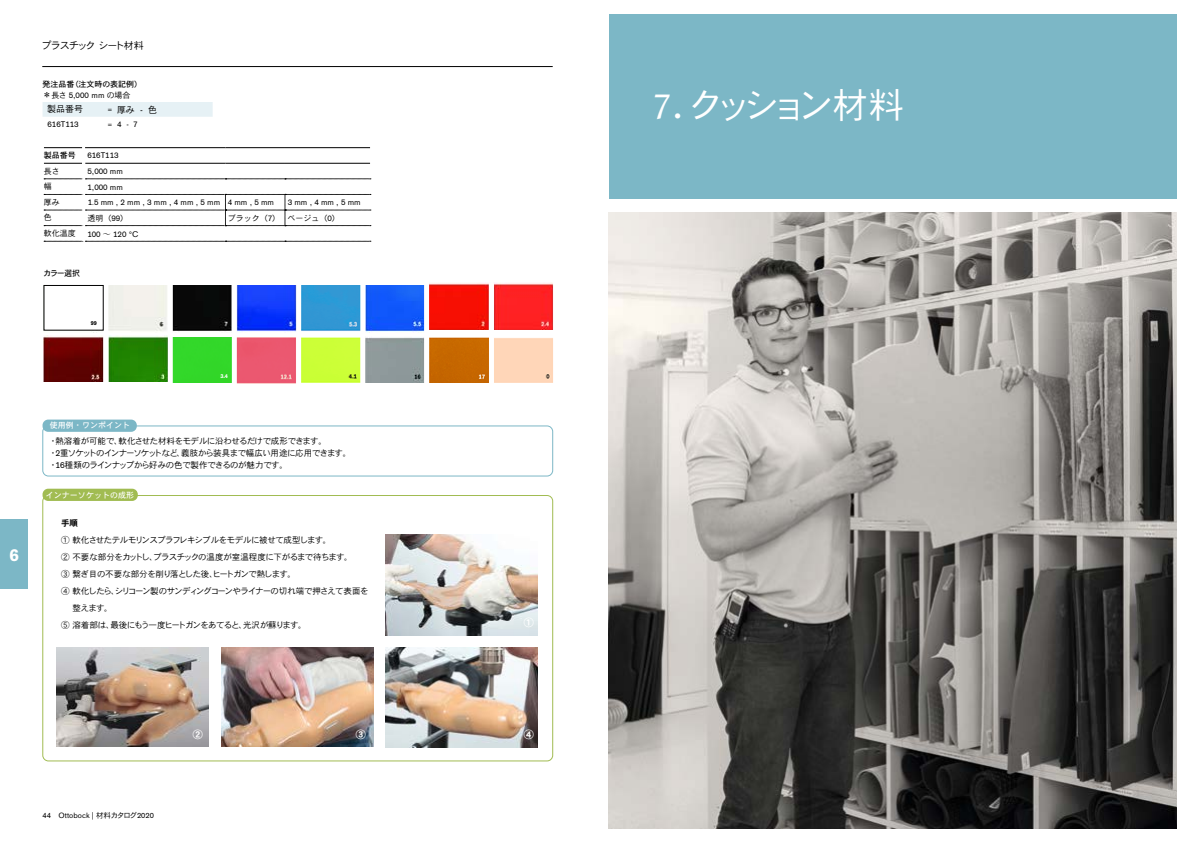
<style>
.page{position:relative;width:1191px;height:842px;background:#fff}
.page>*{position:absolute;margin:0;border:0;box-sizing:border-box;transform-origin:0 0}
.t1{font:36px "DFHS Gothic Std W3";letter-spacing:-.225em;color:#fff}
.t2{font:33px "OBO Serif";color:#fff}
.t3{font:700 17px "OBO Sans";color:#fff}
.t4{font:10px "DFHS Gothic Std W3";letter-spacing:-.11em;color:#000}
.t5{font:10px "DFHS Gothic Std W7";color:#fff}
.t6{font:9px "DFHS Gothic Std W3";color:#000}
.t7{font:8.5px/12px "DFHS Gothic Std W3";letter-spacing:-.07em;color:#000}
.t8{font:8.5px "DFHS Gothic Std W3";letter-spacing:-.09em;color:#000}
.t9{font:8.5px "DFHS Gothic Std W7";color:#000}
.t10{font:8px "OBO Sans";color:#000}
.t11{font:8px "DFHS Gothic Std W3";color:#000}
.t12{font:8px "DFHS Gothic Std W5";color:#000}
.t13{font:8px "DFHS Gothic Std W5";letter-spacing:.005em;color:#fff}
.t14{font:7.5px "OBO Sans";letter-spacing:.005em;color:#000}
.t15{font:700 5.5px "OBO Sans";color:#000}
.t16{font:700 5.5px "OBO Sans";color:#fff}
.s1{font-family:"DFHS Gothic Std W3";font-size:9px}
.s2{font-family:"DFHS Gothic Std W3"}
.s3{font-family:"OBO Sans"}
.s4{font-family:"Koz Min Pro"}
.s5{font-size:4.7px}
.s6{font-family:"DFHS Gothic Std W5"}
.s7{font-family:"OBO Serif"}
</style>
<div class="page">
<div style="left:609px;top:14px;width:567px;height:184px;background:#7cb7c6"></div>
<hr style="left:42px;top:66px;width:511px;height:1px;background:#000">
<div style="left:0;top:519px;width:28px;height:70px;background:#7cb7c6"></div>
<div style="left:43px;top:495px;width:510px;height:266px;border:1px solid #a1bc52;border-radius:6px"></div>
<div style="left:43px;top:426px;width:510px;height:50px;border:1px solid #7cb7c6;border-radius:6px"></div>
<div style="left:43px;top:420px;width:94px;height:12px;background:#7cb7c6;border-radius:6px"></div>
<img style="left:386px;top:534px;width:151px;height:101px">
<div style="left:43px;top:489px;width:95px;height:12px;background:#a1bc52;border-radius:6px"></div>
<img style="left:57px;top:648px;width:151px;height:99px">
<img style="left:221px;top:648px;width:153px;height:98px">
<img style="left:386px;top:647px;width:151px;height:100px">
<svg style="left:43px;top:102px;width:328px;height:140px"></svg>
<hr style="left:44px;top:147px;width:40px;height:1px;background:#000">
<hr style="left:84px;top:147px;width:141px;height:1px;background:#000">
<hr style="left:225px;top:147px;width:60px;height:1px;background:#000">
<hr style="left:285px;top:147px;width:85px;height:1px;background:#000">
<hr style="left:82px;top:146px;width:3px;height:20px;background:#fff">
<img style="left:365px;top:337px;width:124px;height:45px">
<img style="left:44px;top:285px;width:380px;height:47px">
<img style="left:301px;top:337px;width:59px;height:45px">
<img style="left:43px;top:335px;width:125px;height:47px">
<div style="left:173px;top:338px;width:59px;height:44px;background:#32d829"></div>
<div style="left:237px;top:337px;width:59px;height:47px;background:#eb5870"></div>
<div style="left:494px;top:338px;width:59px;height:45px;background:#ffd6b8"></div>
<img style="left:301px;top:285px;width:59px;height:47px">
<img style="left:429px;top:283px;width:124px;height:46px">
<div style="left:103px;top:282px;width:5px;height:102px;background:#fff"></div>
<div style="left:44px;top:285px;width:59px;height:45px;background:#fff"></div>
<div style="left:168px;top:282px;width:5px;height:102px;background:#fff"></div>
<div style="left:232px;top:284px;width:5px;height:102px;background:#fff"></div>
<div style="left:296px;top:282px;width:5px;height:102px;background:#fff"></div>
<div style="left:360px;top:282px;width:5px;height:102px;background:#fff"></div>
<div style="left:424px;top:282px;width:5px;height:102px;background:#fff"></div>
<div style="left:489px;top:282px;width:5px;height:102px;background:#fff"></div>
<img style="left:609px;top:213px;width:567px;height:615px">
<h3 class="t3" style="left:10px;top:545px;width:11px">6</h3>
<p class="t4" style="left:42px;top:40px;width:104px">プラスチック　シート材料</p>
<p class="t12" style="left:43px;top:80px;width:101px">発注品番（注文時の表記例）</p>
<p class="t10" style="left:43px;top:91px;width:89px"><span class="s1">＊</span><span class="s2">長さ</span> 5,000 mm <span class="s2">の場合</span></p>
<p class="t6" style="left:43px;top:104px;width:42px">　製品番号</p>
<p class="t6" style="left:108px;top:105px;width:51px">= 厚み <span class="s3">-</span> 色</p>
<p class="t10" style="left:48px;top:120px;width:33px">616T113</p>
<p class="t10" style="left:108px;top:120px;width:31px"><span class="s1">=</span> 4 - 7</p>
<p class="t12" style="left:44px;top:151px;width:33px">製品番号</p>
<p class="t10" style="left:87px;top:151px;width:33px">616T113</p>
<p class="t11" style="left:44px;top:166px;width:17px">長さ</p>
<p class="t10" style="left:87px;top:167px;width:37px">5,000 mm</p>
<p class="t11" style="left:44px;top:182px;width:9px">幅</p>
<p class="t10" style="left:87px;top:182px;width:37px">1,000 mm</p>
<p class="t11" style="left:44px;top:198px;width:17px">厚み</p>
<p class="t10" style="left:88px;top:198px;width:188px">1<span class="s4">.</span>5 mm , 2 mm , 3 mm , 4 mm , 5 mm 4 mm , 5 mm</p>
<p class="t10" style="left:288px;top:198px;width:74px">3 mm , 4 mm , 5 mm</p>
<p class="t11" style="left:44px;top:213px;width:9px">色</p>
<p class="t11" style="left:87px;top:214px;width:42px">透明（<span class="s3">99</span>）</p>
<p class="t11" style="left:228px;top:214px;width:113px">ブラック（<span class="s3">7</span>） ベージュ（<span class="s3">0</span>）</p>
<p class="t11" style="left:44px;top:229px;width:33px">軟化温度</p>
<p class="t10" style="left:87px;top:229px;width:53px">100 <span class="s4">～</span> 120 °C</p>
<p class="t12" style="left:44px;top:269px;width:38px">カラー選択</p>
<p class="t15" style="left:91px;top:320px;width:9px">99<span class="s5">99</span></p>
<p class="t13" style="left:50px;top:421px;width:82px">使用例・ワンポイント</p>
<p class="t16" style="left:220px;top:373px;width:9px">3.4</p>
<p class="t7" style="left:49px;top:435px;width:304px">・熱溶着が可能で、軟化させた材料をモデルに沿わせるだけで成形できます。<br>・<span class="s3">2</span>重ソケットのインナーソケットなど、義肢から装具まで幅広い用途に応用できます。・<span class="s3">16</span>種類のラインナップから好みの色で製作できるのが魅力です。</p>
<p class="t13" style="left:46px;top:490px;width:90px">インナーソケットの成形</p>
<p class="t9" style="left:61px;top:518px;width:19px">手順</p>
<p class="t7" style="left:61px;top:533px;width:272px">① 軟化させたテルモリンスプラフレキシブルをモデルに被せて成型します。</p>
<p class="t7" style="left:61px;top:550px;width:293px">② 不要な部分をカットし、プラスチックの温度が室温程度に下がるまで待ちます。</p>
<p class="t7" style="left:61px;top:567px;width:236px">③ 繋ぎ目の不要な部分を削り落とした後、ヒートガンで熱します。</p>
<p class="t8" style="left:61px;top:586px;width:309px">④ 軟化したら、シリコーン製のサンディングコーンやライナーの切れ端で押さえて表面を</p>
<p class="t7" style="left:72px;top:601px;width:42px">整えます。</p>
<p class="t7" style="left:61px;top:618px;width:247px">⑤ 溶着部は、最後にもう一度ヒートガンをあてると、光沢が蘇ります。</p>
<p class="t5" style="left:524px;top:617px;width:11px">①</p>
<p class="t14" style="left:43px;top:811px;width:113px">44 Ottobock | <span class="s2">材料カタログ</span>2020</p>
<p class="t5" style="left:193px;top:729px;width:11px">②</p>
<p class="t5" style="left:356px;top:729px;width:11px">③</p>
<p class="t5" style="left:524px;top:729px;width:11px">④</p>
<h2 class="t2" style="left:726px;top:79px;width:76px">2 | <span class="s6">膝</span></h2>
<h1 class="t1" style="left:652px;top:85px;width:253px"><span class="s7">7 .</span> クッション材料</h1>
</div>
